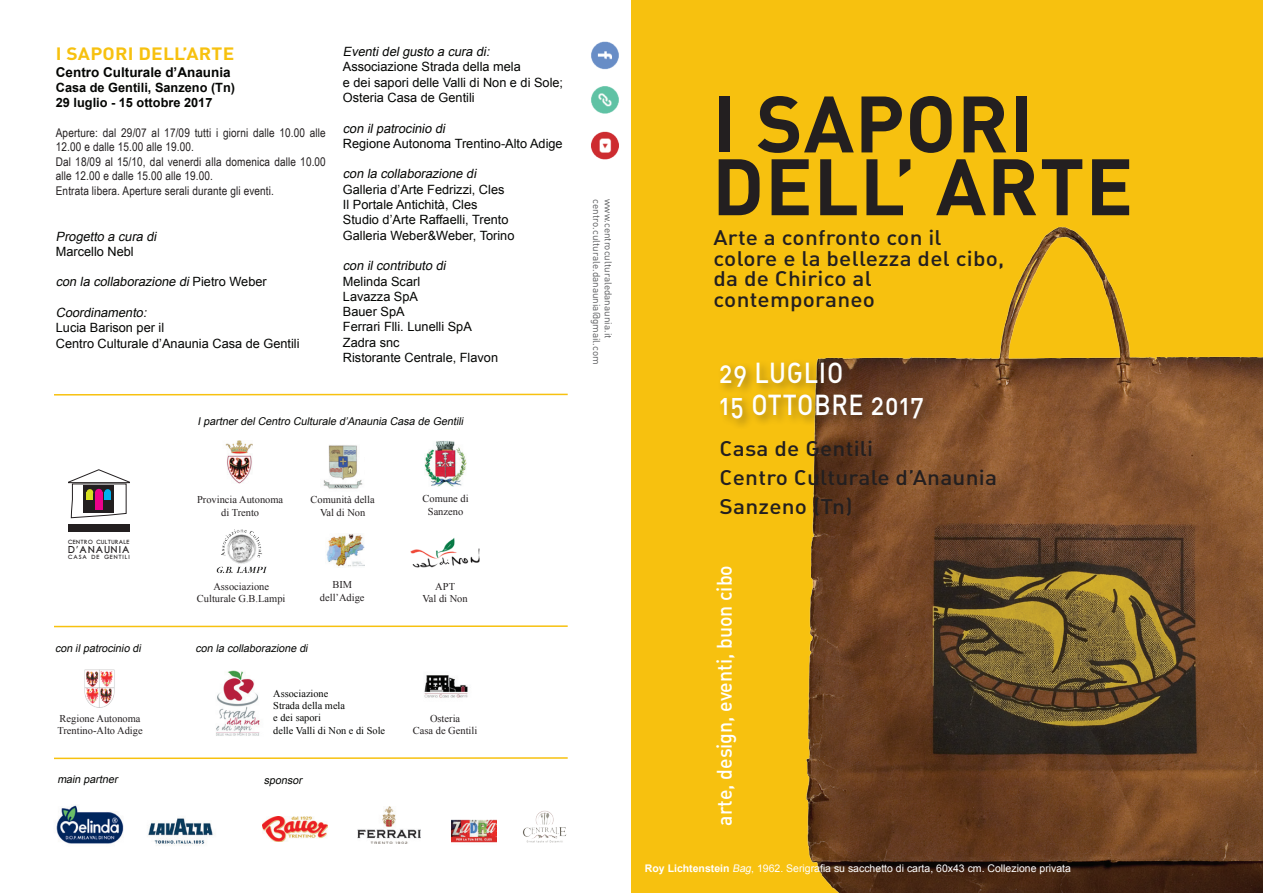
<style>
.page{position:relative;width:1263px;height:893px;background:#fff}
.page>*{position:absolute;margin:0;border:0;box-sizing:border-box;transform-origin:0 0}
.t1{font:78.6px "DIN Bold Alternate";letter-spacing:.01em;color:#231f20}
.t2{font:28.5px/32.4px "DIN Medium Alternate";letter-spacing:.03em;color:#fff;scale:.88 1}
.t3{font:20.85px/20.5px "DIN Medium Alternate";letter-spacing:.01em;color:#231f20;scale:1.08 1}
.t4{font:20.85px "DIN Medium Alternate";color:#fff;scale:.93 1}
.t5{font:17.7px "DIN Bold Alternate";letter-spacing:.01em;color:#f7c10f;scale:1.08 1}
.t6{font:700 13.5px "Arial";color:#040503}
.t7{font:12.75px/15.3px "Arial";color:#040503}
.t8{font:italic 12.75px "Arial";color:#040503}
.t9{font:700 12.75px/15.3px "Arial";color:#040503}
.t10{font:12px/14.4px "Arial Narrow";letter-spacing:.01em;color:#231f20}
.t11{font:italic 10.8px "Arial";color:#040503}
.t12{font:10.5px/12.6px "Times New Roman";color:#231f20;text-align:center}
.t13{font:10.5px "Arial";color:#fff}
.t14{font:10.35px/12.5px "Times New Roman";color:#040503}
.t15{font:10.35px "Chub Gothic";letter-spacing:.11em;color:#231f20}
.t16{font:9.9px "DIN";color:#57585a}
.t17{font:6.15px "Chub Gothic";letter-spacing:.06em;color:#231f20}
.t18{font:6.15px "Chub Gothic";letter-spacing:.14em;color:#231f20}
.s1{font-style:normal}
.s2{font-family:"Myriad Pro"}
.s3{font-weight:700}
.s4{font-style:italic}
</style>
<div class="page">
<div style="left:632px;top:0;width:631px;height:893px;background:#f7c10f"></div>
<img style="left:806px;top:226px;width:457px;height:667px">
<div style="left:718px;top:359px;width:217px;height:72px;background:#231f20;opacity:.44"></div>
<hr style="left:54px;top:394px;width:514px;height:2px;background:#f7c10f">
<img style="left:591px;top:41px;width:28px;height:119px">
<img style="left:410px;top:538px;width:70px;height:30px">
<img style="left:263px;top:817px;width:65px;height:24px">
<img style="left:56px;top:805px;width:68px;height:39px">
<img style="left:523px;top:810px;width:44px;height:33px">
<img style="left:424px;top:441px;width:42px;height:45px">
<img style="left:225px;top:441px;width:28px;height:43px">
<img style="left:326px;top:534px;width:39px;height:33px">
<img style="left:84px;top:669px;width:31px;height:39px">
<img style="left:216px;top:670px;width:44px;height:66px">
<img style="left:323px;top:445px;width:40px;height:44px">
<img style="left:452px;top:819px;width:44px;height:24px">
<img style="left:216px;top:529px;width:51px;height:44px">
<img style="left:424px;top:675px;width:44px;height:23px">
<div style="left:68px;top:525px;width:61px;height:7px;background:#231f20"></div>
<svg style="left:68px;top:469px;width:62px;height:50px"></svg>
<div style="left:84px;top:485px;width:30px;height:28px;background:#231f20"></div>
<div style="left:87px;top:489px;width:6px;height:7px;background:#d6df21;border-radius:50%"></div>
<div style="left:87px;top:492px;width:6px;height:8px;background:#d6df21"></div>
<div style="left:104px;top:489px;width:7px;height:7px;background:#00aeef;border-radius:50%"></div>
<div style="left:104px;top:492px;width:7px;height:8px;background:#00aeef"></div>
<div style="left:95px;top:489px;width:8px;height:7px;background:#ed028c;border-radius:50%"></div>
<div style="left:95px;top:492px;width:8px;height:18px;background:#ed028c"></div>
<img style="left:357px;top:806px;width:63px;height:37px">
<hr style="left:54px;top:625px;width:514px;height:2px;background:#f7c10f">
<hr style="left:54px;top:757px;width:514px;height:2px;background:#f7c10f">
<img style="left:148px;top:818px;width:65px;height:26px">
<h3 class="t5" style="left:56px;top:43px;width:167px">I SAPORI DELL’ARTE</h3>
<p class="t6" style="left:56px;top:63px;width:176px">Centro Culturale d’Anaunia</p>
<p class="t9" style="left:56px;top:80px;width:181px">Casa de Gentili, Sanzeno (Tn)<br>29 luglio - 15 ottobre 2017</p>
<p class="t10" style="left:56px;top:125px;width:272px">Aperture: dal 29/07 al 17/09 tutti i giorni dalle 10.00 alle 12.00 e dalle 15.00 alle 19.00.<br>Dal 18/09 al 15/10, dal venerdi alla domenica dalle 10.00 alle 12.00 e dalle 15.00 alle 19.00.<br>Entrata libera. Aperture serali durante gli eventi.</p>
<p class="t8" style="left:56px;top:228px;width:105px">Progetto a cura di</p>
<p class="t7" style="left:56px;top:244px;width:79px">Marcello Nebl</p>
<p class="t8" style="left:56px;top:274px;width:212px">con la collaborazione di<span class="s1">P i e t ro We b e r</span></p>
<p class="t8" style="left:56px;top:304px;width:95px">Coordinamento:</p>
<p class="t7" style="left:56px;top:320px;width:245px">Lucia Barison per il<br>Centro Culturale d’Anaunia Casa de Gentili</p>
<p class="t8" style="left:343px;top:43px;width:151px">Eventidelgusto a cura di:</p>
<p class="t7" style="left:343px;top:59px;width:222px">Associazione Strada della mela<br>e dei sapori delle Valli di Non e di Sole;<br>Osteria Casa de Gentili</p>
<p class="t8" style="left:343px;top:120px;width:107px">con ilpatrocinio di</p>
<p class="t7" style="left:343px;top:136px;width:221px">Regione Autonoma Trentino-Alto Adige</p>
<p class="t8" style="left:343px;top:166px;width:138px">con la collaborazione di</p>
<p class="t7" style="left:343px;top:182px;width:173px">Galleria d’Arte Fedrizzi, Cles<br>Il Portale Antichità, Cles<br>Studio d’Arte Raffaelli, Trento<br>Galleria Weber&amp;Weber, Torino</p>
<p class="t8" style="left:343px;top:257px;width:107px">con ilcontributo di</p>
<p class="t7" style="left:343px;top:274px;width:157px">Melinda Scarl<br>Lavazza SpA<br>Bauer SpA<br>Ferrari Flli. Lunelli SpA<br>Zadra snc<br>Ristorante Centrale, Flavon</p>
<p class="t11" style="left:198px;top:414px;width:270px">IpartnerdelCentro Culturale d’Anaunia Casa de Gentili</p>
<p class="t17" style="left:68px;top:538px;width:63px">CENTRO CULTURALE</p>
<p class="t15" style="left:68px;top:543px;width:63px">D<span class="s2">’</span>ANAUNIA</p>
<p class="t18" style="left:68px;top:553px;width:63px">CASA DE GENTILI</p>
<p class="t11" style="left:55px;top:641px;width:90px">con ilpatrocinio di</p>
<p class="t12" style="left:57px;top:712px;width:87px;text-align:left">Regione Autonoma<br>Trentino-Alto Adige</p>
<p class="t12" style="left:197px;top:493px;width:88px">Provincia Autonoma di Trento</p>
<p class="t12" style="left:311px;top:493px;width:66px">Comunità della<br>Val di Non</p>
<p class="t12" style="left:422px;top:492px;width:48px">Comune di<br>Sanzeno</p>
<p class="t12" style="left:320px;top:578px;width:46px">BIM dell’Adige</p>
<p class="t12" style="left:197px;top:580px;width:90px">Associazione<br>Culturale G.B.Lampi</p>
<p class="t12" style="left:422px;top:580px;width:47px">APT<br>Val di Non</p>
<p class="t11" style="left:195px;top:641px;width:116px">con la collaborazione di</p>
<p class="t14" style="left:273px;top:687px;width:113px">Associazione<br>Strada della mela<br>e dei sapori<br>delle Valli di Non e di Sole</p>
<p class="t12" style="left:413px;top:712px;width:66px">Osteria<br>Casa de Gentili</p>
<p class="t11" style="left:57px;top:772px;width:64px">main partner</p>
<p class="t11" style="left:264px;top:773px;width:42px">sponsor</p>
<p class="t16" style="left:603px;top:199px;width:167px;rotate:90deg">centro.culturale.danaunia@gmail.com</p>
<p class="t16" style="left:615px;top:199px;width:140px;rotate:90deg">www.centroculturaledanaunia.it</p>
<h1 class="t1" style="left:712px;top:73px;width:323px">I SAPORI</h1>
<h1 class="t1" style="left:712px;top:135px;width:423px">DELL’ ARTE</h1>
<h3 class="t3" style="left:713px;top:227px;width:271px">Arte a confronto con il colore e la bellezza del cibo, da de Chirico al contemporaneo</h3>
<h2 class="t2" style="left:719px;top:355px;width:233px">29 LUGLIO<br>15 OTTOBRE 2017</h2>
<h3 class="t3" style="left:719px;top:434px;width:258px;line-height:29px">Casa de Gentili<br>Centro Culturale d’Anaunia<br>Sanzeno (Tn)</h3>
<h3 class="t4" style="left:711px;top:826px;width:282px;rotate:-90deg">arte, design, eventi, buon cibo</h3>
<p class="t13" style="left:645px;top:862px;width:428px"><span class="s3">Roy Lichtenstein</span> <span class="s4">Bag</span>, 1962. Serigrafia su sacchetto di carta, 60x43 cm. Collezione privata</p>
</div>
